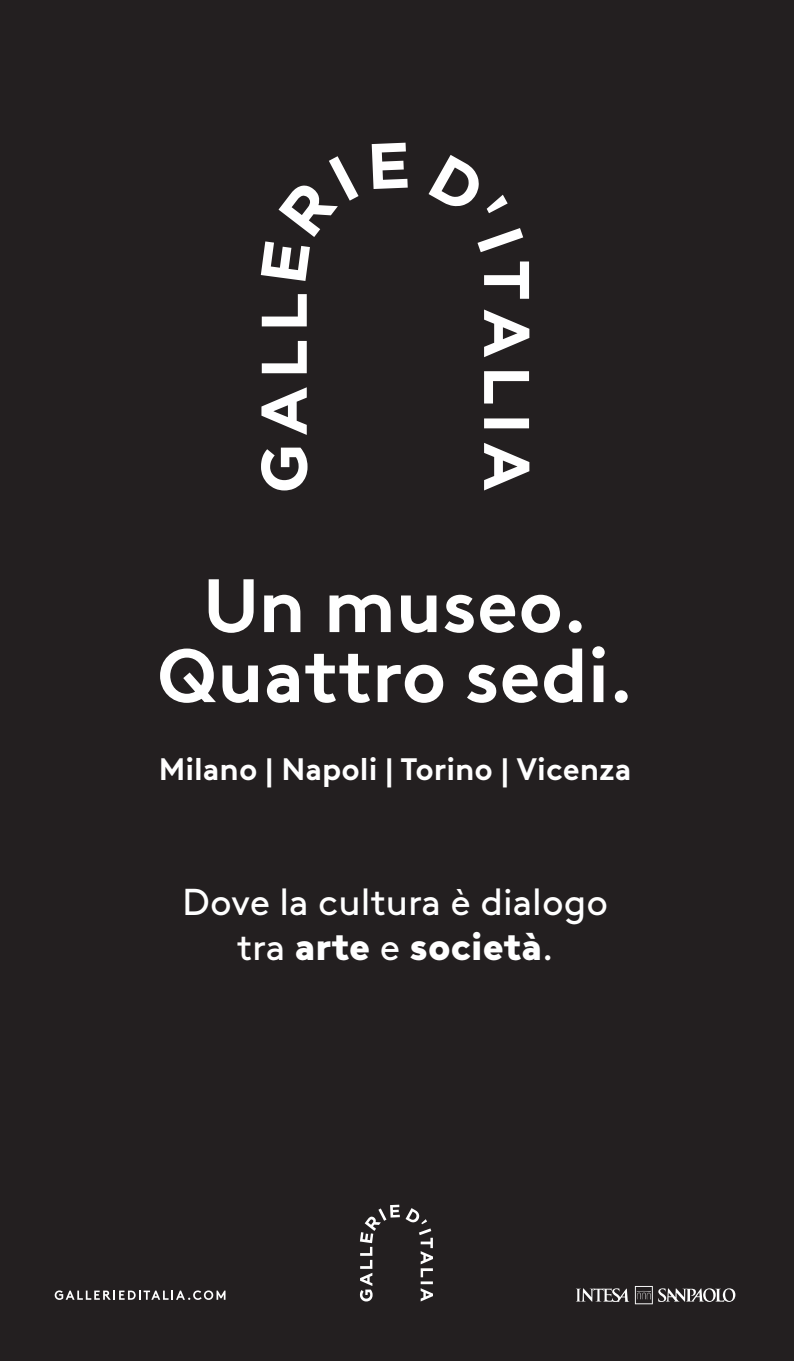
<style>
.page{position:relative;width:794px;height:1361px;background:#231f20}
.page>*{position:absolute;margin:0;border:0;box-sizing:border-box;transform-origin:0 0}
.t1{font:700 75.4px/70px "Brown LL";color:#fff;text-align:center}
.t2{font:37.4px/45px "Brown LL";color:#fff;text-align:center}
.t3{font:700 31px "Brown LL";color:#fff}
.s1{font-weight:900}
</style>
<div class="page">
<svg style="left:360px;top:1204px;width:73px;height:97px"></svg>
<svg style="left:576px;top:1286px;width:159px;height:18px"></svg>
<svg style="left:55px;top:1290px;width:170px;height:10px"></svg>
<svg style="left:261px;top:143px;width:268px;height:347px"></svg>
<svg style="left:392px;top:358px;width:6px;height:9px"></svg>
<h1 class="t1" style="left:157px;top:564px;width:478px">Un museo.<br>Quattro sedi.</h1>
<p class="t3" style="left:159px;top:746px;width:474px">Milano | Napoli | Torino | Vicenza</p>
<p class="t2" style="left:182px;top:876px;width:427px">Dove la cultura è dialogo tra <span class="s1">arte</span> e <span class="s1">società</span>.</p>
</div>
